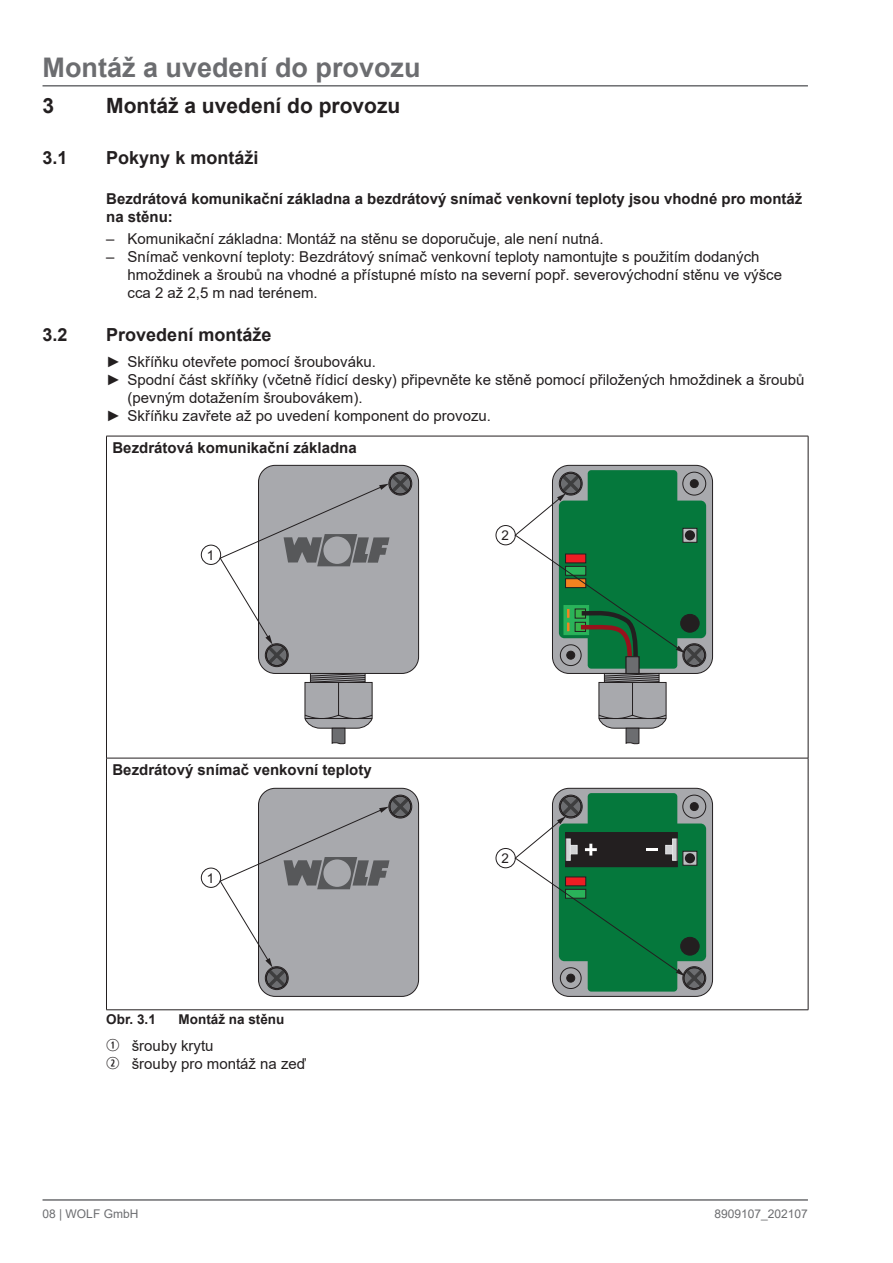
<style>
.page{position:relative;width:893px;height:1263px;background:#fff}
.page>*{position:absolute;margin:0;border:0;box-sizing:border-box;transform-origin:0 0}
.t1{font:700 27px "Arial";color:#6c6d70}
.t2{font:700 21px "Arial";color:#231f20}
.t3{font:700 18px "Arial";color:#231f20}
.t4{font:15px/18px "Arial";color:#231f20}
.t5{font:700 15px/18px "Arial";color:#231f20}
.t6{font:700 13.5px "Arial";color:#231f20}
.t7{font:13.5px "Arial";color:#231f20}
.t8{font:12px "Arial";color:#6c6d70}
.s1{font-family:"Combi Numerals";font-size:16.5px}
</style>
<div class="page">
<hr style="left:43px;top:85px;width:765px;height:2px;background:#6c6d70">
<hr style="left:43px;top:1199px;width:765px;height:2px;background:#6c6d70">
<hr style="left:106px;top:436px;width:702px;height:1px;background:#231f20">
<svg style="left:106px;top:436px;width:1px;height:23px"></svg>
<svg style="left:808px;top:436px;width:1px;height:23px"></svg>
<hr style="left:106px;top:459px;width:1px;height:299px;background:#231f20">
<hr style="left:808px;top:459px;width:1px;height:299px;background:#231f20">
<hr style="left:106px;top:758px;width:702px;height:1px;background:#231f20">
<svg style="left:106px;top:758px;width:1px;height:23px"></svg>
<svg style="left:808px;top:758px;width:1px;height:23px"></svg>
<hr style="left:106px;top:781px;width:1px;height:228px;background:#231f20">
<hr style="left:808px;top:781px;width:1px;height:228px;background:#231f20">
<hr style="left:106px;top:1009px;width:702px;height:1px;background:#231f20">
<div style="left:552px;top:465px;width:160px;height:208px;background:#a8a9ad;border-radius:17px"></div>
<div style="left:258px;top:465px;width:161px;height:208px;background:#a8a9ad;border-radius:17px"></div>
<div style="left:201px;top:545px;width:20px;height:20px;border:1px solid #231f20;border-radius:50%"></div>
<svg style="left:219px;top:471px;width:193px;height:273px"></svg>
<div style="left:496px;top:525px;width:20px;height:20px;border:1px solid #231f20;border-radius:50%"></div>
<svg style="left:514px;top:470px;width:193px;height:274px"></svg>
<div style="left:552px;top:788px;width:160px;height:208px;background:#a8a9ad;border-radius:17px"></div>
<div style="left:552px;top:788px;width:161px;height:209px;border:1px solid #231f20;border-radius:17px"></div>
<div style="left:258px;top:788px;width:161px;height:208px;background:#a8a9ad;border-radius:17px"></div>
<div style="left:258px;top:788px;width:161px;height:209px;border:1px solid #231f20;border-radius:17px"></div>
<svg style="left:201px;top:794px;width:211px;height:197px"></svg>
<div style="left:496px;top:848px;width:20px;height:20px;border:1px solid #231f20;border-radius:50%"></div>
<svg style="left:514px;top:793px;width:193px;height:198px"></svg>
<h1 class="t1" style="left:43px;top:48px;width:380px">Montáž a uvedení do provozu</h1>
<h2 class="t2" style="left:43px;top:91px;width:13px">3</h2>
<h2 class="t2" style="left:106px;top:91px;width:296px">Montáž a uvedení do provozu</h2>
<p class="t3" style="left:43px;top:145px;width:27px">3.1</p>
<p class="t3" style="left:106px;top:145px;width:154px">Pokyny k montáži</p>
<p class="t5" style="left:106px;top:190px;width:698px">Bezdrátová komunikační základna a bezdrátový snímač venkovní teploty jsou vhodné pro montáž na stěnu:</p>
<p class="t4" style="left:106px;top:230px;width:499px">– Komunikační základna: Montáž na stěnu se doporučuje, ale není nutná.</p>
<p class="t4" style="left:128px;top:248px;width:656px;text-indent:-21px">– Snímač venkovní teploty: Bezdrátový snímač venkovní teploty namontujte s použitím dodaných hmoždinek a šroubů na vhodné a přístupné místo na severní popř. severovýchodní stěnu ve výšce cca 2 až 2,5 m nad terénem.</p>
<p class="t3" style="left:43px;top:322px;width:27px">3.2</p>
<p class="t3" style="left:106px;top:322px;width:167px">Provedení montáže</p>
<p class="t4" style="left:106px;top:353px;width:271px">► Skříňku otevřete pomocí šroubováku.</p>
<p class="t4" style="left:106px;top:371px;width:700px">► Spodní část skříňky (včetně řídicí desky) připevněte ke stěně pomocí přiložených hmoždinek a šroubů</p>
<p class="t4" style="left:128px;top:389px;width:237px">(pevným dotažením šroubovákem).</p>
<p class="t4" style="left:106px;top:407px;width:386px">► Skříňku zavřete až po uvedení komponent do provozu.</p>
<p class="t5" style="left:112px;top:439px;width:246px">Bezdrátová komunikační základna</p>
<p class="t7" style="left:207px;top:547px;width:9px">1</p>
<p class="t5" style="left:112px;top:761px;width:261px">Bezdrátový snímač venkovní teploty</p>
<p class="t7" style="left:207px;top:870px;width:9px">1</p>
<p class="t6" style="left:106px;top:1010px;width:51px">Obr. 3.1</p>
<p class="t6" style="left:179px;top:1010px;width:107px">Montáž na stěnu</p>
<p class="t4" style="left:106px;top:1036px;width:201px"><span class="s1">q</span> šrouby krytu<br><span class="s1">w</span> šrouby pro montáž na zeď</p>
<p class="t7" style="left:501px;top:527px;width:9px">2</p>
<p class="t7" style="left:501px;top:850px;width:9px">2</p>
<p class="t8" style="left:43px;top:1205px;width:97px">08 | WOLF GmbH</p>
<p class="t8" style="left:714px;top:1205px;width:95px">8909107_202107</p>
</div>
